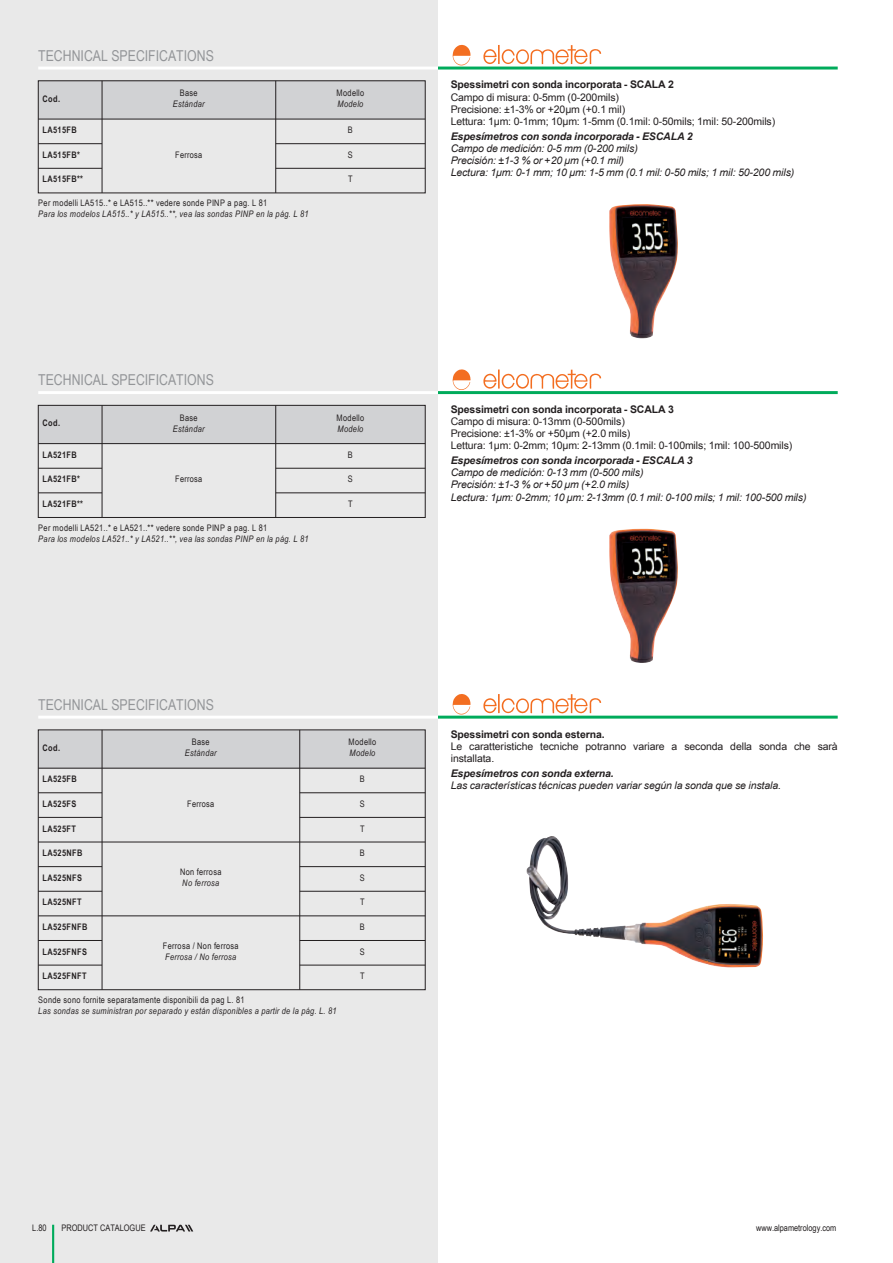
<style>
.page{position:relative;width:893px;height:1263px;background:#fff}
.page>*{position:absolute;margin:0;border:0;box-sizing:border-box;transform-origin:0 0}
.t1{font:15px "Arial Link Narrow";color:#939598}
.t2{font:10.5px/12px "Arial Link";letter-spacing:-.01em;color:#231f20}
.t3{font:italic 10.5px/12px "Arial Link";letter-spacing:-.01em;color:#231f20}
.t4{font:italic 700 10.5px "Arial Link";letter-spacing:-.01em;color:#231f20}
.t5{font:700 10.5px "Arial Link";letter-spacing:-.01em;color:#231f20}
.t6{font:italic 9px "Arial Link Narrow";letter-spacing:.04em;color:#231f20}
.t7{font:9px "Arial Link Narrow";letter-spacing:.04em;color:#231f20}
.t8{font:700 9px "Arial Link Narrow";letter-spacing:.045em;color:#231f20}
.t9{font:9px "Arial Link Narrow";color:#231f20}
</style>
<div class="page">
<div style="left:0;top:0;width:438px;height:1263px;background:#e9e9e9"></div>
<svg style="left:150px;top:1225px;width:43px;height:6px"></svg>
<hr style="left:52px;top:1225px;width:2px;height:38px;background:#00ab5b">
<hr style="left:438px;top:67px;width:400px;height:3px;background:#00ab5b">
<div style="left:38px;top:81px;width:64px;height:38px;background:#d1d2d4"></div>
<div style="left:102px;top:81px;width:174px;height:38px;background:#d1d2d4"></div>
<div style="left:276px;top:81px;width:149px;height:38px;background:#d1d2d4"></div>
<hr style="left:38px;top:119px;width:387px;height:1px;background:#231f20">
<hr style="left:38px;top:143px;width:64px;height:1px;background:#231f20">
<hr style="left:276px;top:143px;width:149px;height:1px;background:#231f20">
<hr style="left:38px;top:168px;width:64px;height:1px;background:#231f20">
<hr style="left:276px;top:168px;width:149px;height:1px;background:#231f20">
<hr style="left:102px;top:81px;width:1px;height:112px;background:#231f20">
<hr style="left:275px;top:81px;width:1px;height:112px;background:#231f20">
<img style="left:609px;top:204px;width:69px;height:135px">
<svg style="left:453px;top:45px;width:148px;height:20px"></svg>
<hr style="left:38px;top:67px;width:400px;height:3px;background:#fff">
<hr style="left:438px;top:391px;width:400px;height:3px;background:#00ab5b">
<div style="left:38px;top:405px;width:64px;height:39px;background:#d1d2d4"></div>
<div style="left:102px;top:405px;width:174px;height:39px;background:#d1d2d4"></div>
<div style="left:276px;top:405px;width:149px;height:39px;background:#d1d2d4"></div>
<hr style="left:38px;top:443px;width:387px;height:1px;background:#231f20">
<hr style="left:38px;top:468px;width:64px;height:1px;background:#231f20">
<hr style="left:276px;top:468px;width:149px;height:1px;background:#231f20">
<hr style="left:38px;top:493px;width:64px;height:1px;background:#231f20">
<hr style="left:276px;top:493px;width:149px;height:1px;background:#231f20">
<hr style="left:102px;top:405px;width:1px;height:112px;background:#231f20">
<hr style="left:275px;top:405px;width:1px;height:112px;background:#231f20">
<div style="left:38px;top:405px;width:387px;height:113px;border:1px solid #231f20"></div>
<img style="left:609px;top:528px;width:69px;height:135px">
<svg style="left:453px;top:369px;width:148px;height:21px"></svg>
<hr style="left:38px;top:391px;width:400px;height:3px;background:#fff">
<hr style="left:438px;top:716px;width:400px;height:3px;background:#00ab5b">
<div style="left:38px;top:730px;width:64px;height:38px;background:#d1d2d4"></div>
<div style="left:102px;top:730px;width:198px;height:38px;background:#d1d2d4"></div>
<div style="left:300px;top:730px;width:125px;height:38px;background:#d1d2d4"></div>
<hr style="left:38px;top:768px;width:387px;height:1px;background:#231f20">
<hr style="left:38px;top:792px;width:64px;height:1px;background:#231f20">
<hr style="left:300px;top:792px;width:125px;height:1px;background:#231f20">
<hr style="left:38px;top:817px;width:64px;height:1px;background:#231f20">
<hr style="left:300px;top:817px;width:125px;height:1px;background:#231f20">
<hr style="left:38px;top:842px;width:387px;height:1px;background:#231f20">
<hr style="left:38px;top:866px;width:64px;height:1px;background:#231f20">
<hr style="left:300px;top:866px;width:125px;height:1px;background:#231f20">
<hr style="left:38px;top:891px;width:64px;height:1px;background:#231f20">
<hr style="left:300px;top:891px;width:125px;height:1px;background:#231f20">
<hr style="left:38px;top:915px;width:387px;height:1px;background:#231f20">
<hr style="left:38px;top:940px;width:64px;height:1px;background:#231f20">
<hr style="left:300px;top:940px;width:125px;height:1px;background:#231f20">
<hr style="left:38px;top:965px;width:64px;height:1px;background:#231f20">
<hr style="left:300px;top:965px;width:125px;height:1px;background:#231f20">
<hr style="left:102px;top:730px;width:1px;height:260px;background:#231f20">
<hr style="left:299px;top:730px;width:1px;height:260px;background:#231f20">
<div style="left:38px;top:730px;width:387px;height:260px;border:1px solid #231f20"></div>
<img style="left:526px;top:836px;width:237px;height:131px">
<svg style="left:453px;top:694px;width:148px;height:20px"></svg>
<hr style="left:38px;top:716px;width:400px;height:3px;background:#fff">
<h1 class="t1" style="left:38px;top:47px;width:177px">TECHNICAL SPECIFICATIONS</h1>
<p class="t8" style="left:43px;top:93px;width:19px">Cod.</p>
<p class="t7" style="left:180px;top:88px;width:19px">Base</p>
<p class="t6" style="left:173px;top:99px;width:33px">Estándar</p>
<p class="t8" style="left:43px;top:125px;width:36px">LA515FB</p>
<p class="t7" style="left:336px;top:88px;width:29px">Modello</p>
<p class="t6" style="left:337px;top:99px;width:27px">Modelo</p>
<p class="t7" style="left:348px;top:125px;width:6px">B</p>
<p class="t8" style="left:43px;top:149px;width:39px">LA515FB*</p>
<p class="t7" style="left:348px;top:150px;width:6px">S</p>
<p class="t8" style="left:43px;top:174px;width:42px">LA515FB**</p>
<p class="t7" style="left:348px;top:174px;width:6px">T</p>
<p class="t7" style="left:38px;top:198px;width:231px">Per modelli LA515..* e LA515..** vedere sonde PINP a pag. L 81</p>
<p class="t6" style="left:38px;top:209px;width:272px">Para los modelos LA515..* y LA515..**, vea las sondas PINP en la pág. L 81</p>
<p class="t7" style="left:175px;top:150px;width:29px">Ferrosa</p>
<h1 class="t1" style="left:38px;top:371px;width:177px">TECHNICAL SPECIFICATIONS</h1>
<p class="t8" style="left:43px;top:418px;width:19px">Cod.</p>
<p class="t7" style="left:180px;top:412px;width:19px">Base</p>
<p class="t6" style="left:173px;top:424px;width:33px">Estándar</p>
<p class="t8" style="left:43px;top:449px;width:36px">LA521FB</p>
<p class="t7" style="left:336px;top:412px;width:29px">Modello</p>
<p class="t6" style="left:337px;top:424px;width:27px">Modelo</p>
<p class="t7" style="left:348px;top:449px;width:6px">B</p>
<p class="t8" style="left:43px;top:474px;width:39px">LA521FB*</p>
<p class="t7" style="left:348px;top:474px;width:6px">S</p>
<p class="t8" style="left:43px;top:499px;width:42px">LA521FB**</p>
<p class="t7" style="left:348px;top:499px;width:6px">T</p>
<p class="t7" style="left:38px;top:522px;width:231px">Per modelli LA521..* e LA521..** vedere sonde PINP a pag. L 81</p>
<p class="t6" style="left:38px;top:533px;width:272px">Para los modelos LA521..* y LA521..**, vea las sondas PINP en la pág. L 81</p>
<p class="t7" style="left:175px;top:474px;width:29px">Ferrosa</p>
<h1 class="t1" style="left:38px;top:696px;width:177px">TECHNICAL SPECIFICATIONS</h1>
<p class="t8" style="left:43px;top:742px;width:19px">Cod.</p>
<p class="t7" style="left:192px;top:737px;width:19px">Base</p>
<p class="t6" style="left:185px;top:748px;width:33px">Estándar</p>
<p class="t8" style="left:43px;top:774px;width:36px">LA525FB</p>
<p class="t7" style="left:348px;top:737px;width:29px">Modello</p>
<p class="t6" style="left:349px;top:748px;width:27px">Modelo</p>
<p class="t7" style="left:360px;top:774px;width:6px">B</p>
<p class="t8" style="left:43px;top:798px;width:35px">LA525FS</p>
<p class="t7" style="left:360px;top:799px;width:6px">S</p>
<p class="t8" style="left:43px;top:823px;width:35px">LA525FT</p>
<p class="t7" style="left:360px;top:823px;width:6px">T</p>
<p class="t8" style="left:43px;top:848px;width:41px">LA525NFB</p>
<p class="t7" style="left:180px;top:867px;width:43px">Non ferrosa</p>
<p class="t6" style="left:182px;top:878px;width:38px">No ferrosa</p>
<p class="t7" style="left:187px;top:799px;width:29px">Ferrosa</p>
<p class="t7" style="left:360px;top:848px;width:6px">B</p>
<p class="t8" style="left:43px;top:872px;width:41px">LA525NFS</p>
<p class="t7" style="left:360px;top:872px;width:6px">S</p>
<p class="t8" style="left:43px;top:897px;width:41px">LA525NFT</p>
<p class="t7" style="left:360px;top:897px;width:6px">T</p>
<p class="t8" style="left:43px;top:921px;width:46px">LA525FNFB</p>
<p class="t7" style="left:163px;top:941px;width:77px">Ferrosa / Non ferrosa</p>
<p class="t6" style="left:165px;top:952px;width:73px">Ferrosa / No ferrosa</p>
<p class="t7" style="left:360px;top:922px;width:6px">B</p>
<p class="t8" style="left:43px;top:946px;width:46px">LA525FNFS</p>
<p class="t7" style="left:360px;top:946px;width:6px">S</p>
<p class="t8" style="left:43px;top:971px;width:46px">LA525FNFT</p>
<p class="t7" style="left:360px;top:971px;width:6px">T</p>
<p class="t7" style="left:38px;top:994px;width:208px">Sonde sono fornite separatamente disponibili da pag L. 81</p>
<p class="t6" style="left:38px;top:1006px;width:300px">Las sondas se suministran por separado y están disponibles a partir de la pág. L. 81</p>
<p class="t5" style="left:451px;top:79px;width:225px">Spessimetri con sonda incorporata - SCALA 2</p>
<p class="t2" style="left:451px;top:91px;width:326px">Campo di misura: 0-5mm (0-200mils)<br>Precisione: ±1-3% or +20μm (+0.1 mil)<br>Lettura: 1μm: 0-1mm; 10μm: 1-5mm (0.1mil: 0-50mils; 1mil: 50-200mils)</p>
<p class="t4" style="left:451px;top:130px;width:243px">Espesímetros con sonda incorporada - ESCALA 2</p>
<p class="t3" style="left:451px;top:142px;width:345px">Campo de medición: 0-5 mm (0-200 mils)<br>Precisión: ±1-3 % or +20 μm (+0.1 mil)<br>Lectura: 1μm: 0-1 mm; 10 μm: 1-5 mm (0.1 mil: 0-50 mils; 1 mil: 50-200 mils)</p>
<p class="t5" style="left:451px;top:403px;width:225px">Spessimetri con sonda incorporata - SCALA 3</p>
<p class="t2" style="left:451px;top:415px;width:343px">Campo di misura: 0-13mm (0-500mils)<br>Precisione: ±1-3% or +50μm (+2.0 mils)<br>Lettura: 1μm: 0-2mm; 10μm: 2-13mm (0.1mil: 0-100mils; 1mil: 100-500mils)</p>
<p class="t4" style="left:451px;top:455px;width:243px">Espesímetros con sonda incorporada - ESCALA 3</p>
<p class="t3" style="left:451px;top:467px;width:357px">Campo de medición: 0-13 mm (0-500 mils)<br>Precisión: ±1-3 % or +50 μm (+2.0 mils)<br>Lectura: 1μm: 0-2mm; 10 μm: 2-13mm (0.1 mil: 0-100 mils; 1 mil: 100-500 mils)</p>
<p class="t5" style="left:451px;top:728px;width:155px">Spessimetri con sonda esterna.</p>
<p class="t2" style="left:451px;top:740px;width:389px">Le caratteristiche tecniche potranno variare a seconda della sonda che sarà installata.</p>
<p class="t4" style="left:451px;top:767px;width:165px">Espesímetros con sonda externa.</p>
<p class="t3" style="left:451px;top:779px;width:332px">Las características técnicas pueden variar según la sonda que se instala.</p>
<p class="t7" style="left:32px;top:1222px;width:16px">L.80</p>
<p class="t9" style="left:62px;top:1223px;width:86px">PRODUCT CATALOGUE</p>
<p class="t9" style="left:756px;top:1223px;width:82px">www.alpametrology.com</p>
</div>
